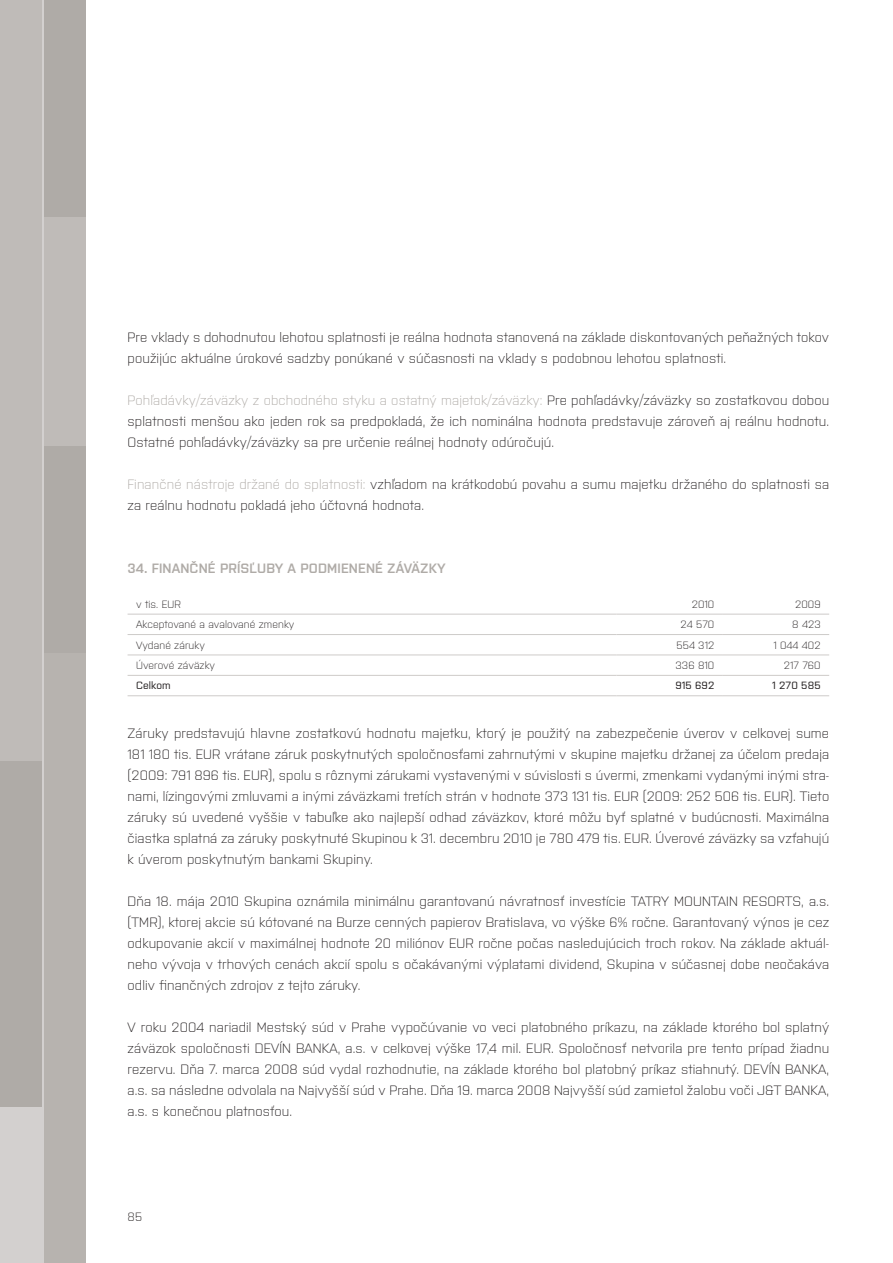
<style>
.page{position:relative;width:893px;height:1263px;background:#fff}
.page>*{position:absolute;margin:0;border:0;box-sizing:border-box;transform-origin:0 0}
.t1{font:300 13.5px/21px "Purista";letter-spacing:.01em;color:#231f20;text-align:justify}
.t2{font:600 13.5px "Purista";letter-spacing:.01em;color:#afaba7}
.t3{font:300 12px "Purista";color:#231f20}
.t4{font:300 10.5px "Purista";letter-spacing:.01em;color:#231f20}
.t5{font:500 10.5px "Purista";letter-spacing:.01em;color:#231f20}
.s1{color:#afaba7}
</style>
<div class="page">
<hr style="left:128px;top:614px;width:489px;height:1px;background:#cecbc9">
<hr style="left:617px;top:614px;width:106px;height:1px;background:#cecbc9">
<hr style="left:723px;top:614px;width:106px;height:1px;background:#cecbc9">
<hr style="left:128px;top:634px;width:489px;height:1px;background:#cecbc9">
<hr style="left:617px;top:634px;width:106px;height:1px;background:#cecbc9">
<hr style="left:723px;top:634px;width:106px;height:1px;background:#cecbc9">
<hr style="left:128px;top:654px;width:489px;height:1px;background:#cecbc9">
<hr style="left:617px;top:654px;width:106px;height:1px;background:#cecbc9">
<hr style="left:723px;top:654px;width:106px;height:1px;background:#cecbc9">
<hr style="left:128px;top:675px;width:489px;height:1px;background:#cecbc9">
<hr style="left:617px;top:675px;width:106px;height:1px;background:#cecbc9">
<hr style="left:723px;top:675px;width:106px;height:1px;background:#cecbc9">
<hr style="left:128px;top:695px;width:489px;height:1px;background:#cecbc9">
<hr style="left:617px;top:695px;width:106px;height:1px;background:#cecbc9">
<hr style="left:723px;top:695px;width:106px;height:1px;background:#cecbc9">
<div style="left:0;top:0;width:85px;height:1263px;background:#d3d0cf"></div>
<div style="left:0;top:350px;width:42px;height:757px;background:#afaba7"></div>
<div style="left:44px;top:262px;width:41px;height:442px;background:#afaba7"></div>
<div style="left:0;top:0;width:42px;height:760px;background:#bfbbb8"></div>
<div style="left:44px;top:0;width:41px;height:445px;background:#bfbbb8"></div>
<div style="left:44px;top:653px;width:41px;height:610px;background:#b7b3af"></div>
<div style="left:44px;top:0;width:41px;height:217px;background:#afaba7"></div>
<p class="t1" style="left:128px;top:325px;width:703px">Pre vklady s dohodnutou lehotou splatnosti je reálna hodnota stanovená na základe diskontovaných peňažných tokov použijúc aktuálne úrokové sadzby ponúkané v súčasnosti na vklady s podobnou lehotou splatnosti.</p>
<p class="t1" style="left:128px;top:388px;width:703px"><span class="s1">Pohľadávky/záväzky z obchodného styku a ostatný majetok/záväzky:</span> Pre pohľadávky/záväzky so zostatkovou dobou splatnosti menšou ako jeden rok sa predpokladá, že ich nominálna hodnota predstavuje zároveň aj reálnu hodnotu.<br>Ostatné pohľadávky/záväzky sa pre určenie reálnej hodnoty odúročujú.</p>
<p class="t1" style="left:128px;top:472px;width:703px"><span class="s1">Finančné nástroje držané do splatnosti:</span> vzhľadom na krátkodobú povahu a sumu majetku držaného do splatnosti sa za reálnu hodnotu pokladá jeho účtovná hodnota.</p>
<p class="t2" style="left:128px;top:558px;width:320px">34. FINANČNÉ PRÍSĽUBY A PODMIENENÉ ZÁVÄZKY</p>
<p class="t4" style="left:136px;top:596px;width:46px">v tis. EUR</p>
<p class="t4" style="left:692px;top:596px;width:24px">2010</p>
<p class="t4" style="left:795px;top:596px;width:27px">2009</p>
<p class="t4" style="left:136px;top:617px;width:160px">Akceptované a avalované zmenky</p>
<p class="t4" style="left:680px;top:617px;width:35px">24 570</p>
<p class="t4" style="left:792px;top:617px;width:30px">8 423</p>
<p class="t4" style="left:136px;top:637px;width:70px">Vydané záruky</p>
<p class="t4" style="left:676px;top:637px;width:40px">554 312</p>
<p class="t4" style="left:773px;top:637px;width:49px">1 044 402</p>
<p class="t4" style="left:136px;top:658px;width:81px">Úverové záväzky</p>
<p class="t4" style="left:675px;top:658px;width:40px">336 810</p>
<p class="t4" style="left:784px;top:658px;width:38px">217 760</p>
<p class="t5" style="left:136px;top:678px;width:36px">Celkom</p>
<p class="t5" style="left:675px;top:678px;width:40px">915 692</p>
<p class="t5" style="left:772px;top:678px;width:50px">1 270 585</p>
<p class="t1" style="left:128px;top:722px;width:703px">Záruky predstavujú hlavne zostatkovú hodnotu majetku, ktorý je použitý na zabezpečenie úverov v celkovej sume 181 180 tis. EUR vrátane záruk poskytnutých spoločnosťami zahrnutými v skupine majetku držanej za účelom predaja (2009: 791 896 tis. EUR), spolu s rôznymi zárukami vystavenými v súvislosti s úvermi, zmenkami vydanými inými stra&shy;nami, lízingovými zmluvami a inými záväzkami tretích strán v hodnote 373 131 tis. EUR (2009: 252 506 tis. EUR). Tieto záruky sú uvedené vyššie v tabuľke ako najlepší odhad záväzkov, ktoré môžu byť splatné v budúcnosti. Maximálna čiastka splatná za záruky poskytnuté Skupinou k 31. decembru 2010 je 780 479 tis. EUR. Úverové záväzky sa vzťahujú k úverom poskytnutým bankami Skupiny.</p>
<p class="t1" style="left:128px;top:890px;width:703px">Dňa 18. mája 2010 Skupina oznámila minimálnu garantovanú návratnosť investície TATRY MOUNTAIN RESORTS, a.s. (TMR), ktorej akcie sú kótované na Burze cenných papierov Bratislava, vo výške 6% ročne. Garantovaný výnos je cez odkupovanie akcií v maximálnej hodnote 20 miliónov EUR ročne počas nasledujúcich troch rokov. Na základe aktuál&shy;neho vývoja v trhových cenách akcií spolu s očakávanými výplatami dividend, Skupina v súčasnej dobe neočakáva odliv finančných zdrojov z tejto záruky.</p>
<p class="t1" style="left:128px;top:1016px;width:703px">V roku 2004 nariadil Mestský súd v Prahe vypočúvanie vo veci platobného príkazu, na základe ktorého bol splatný záväzok spoločnosti DEVÍN BANKA, a.s. v celkovej výške 17,4 mil. EUR. Spoločnosť netvorila pre tento prípad žiadnu rezervu. Dňa 7. marca 2008 súd vydal rozhodnutie, na základe ktorého bol platobný príkaz stiahnutý. DEVÍN BANKA, a.s. sa následne odvolala na Najvyšší súd v Prahe. Dňa 19. marca 2008 Najvyšší súd zamietol žalobu voči J&amp;T BANKA, a.s. s konečnou platnosťou.</p>
<p class="t3" style="left:128px;top:1208px;width:16px">85</p>
</div>
